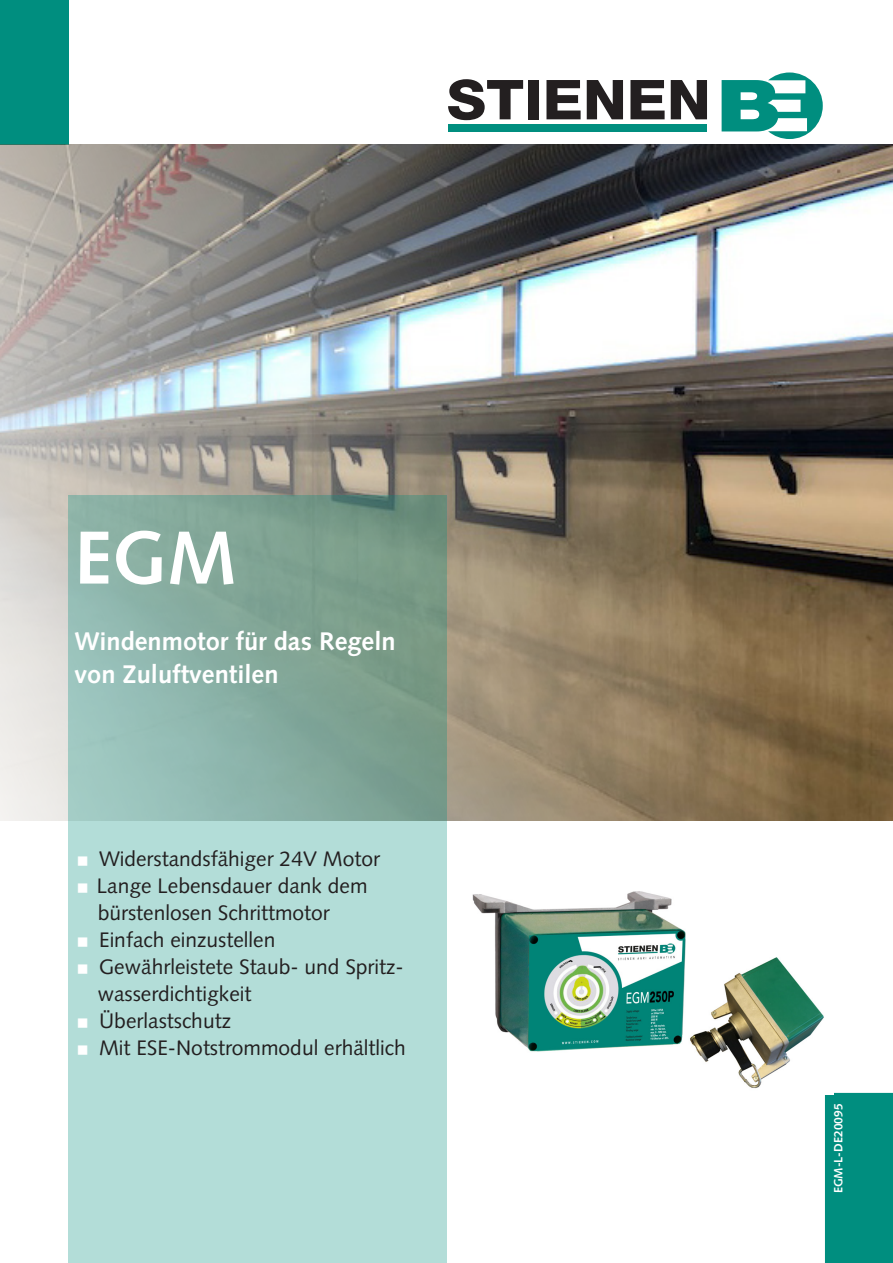
<style>
.page{position:relative;width:893px;height:1263px;background:#fff}
.page>*{position:absolute;margin:0;border:0;box-sizing:border-box;transform-origin:0 0}
.Heading_intro{font:700 75px "Syntax LT Std";color:#fff}
.Heading_intro-2{font:700 25.5px/33px "Syntax LT Std";color:#fff}
.Bullits_vk{font:21px "Syntax LT Std";color:#231f20}
.Heading_intro-3{font:700 12px "Syntax LT Std";color:#fff}
</style>
<div class="page">
<div style="left:0;top:0;width:68px;height:145px;background:#008e7f"></div>
<svg style="left:448px;top:79px;width:75px;height:41px"></svg>
<div style="left:528px;top:80px;width:11px;height:39px;background:#231f20"></div>
<svg style="left:546px;top:80px;width:35px;height:39px"></svg>
<svg style="left:587px;top:80px;width:36px;height:39px"></svg>
<svg style="left:630px;top:80px;width:35px;height:39px"></svg>
<svg style="left:671px;top:80px;width:36px;height:39px"></svg>
<svg style="left:722px;top:72px;width:101px;height:67px"></svg>
<div style="left:449px;top:124px;width:258px;height:7px;background:#008e7f"></div>
<div style="left:825px;top:1093px;width:68px;height:170px;background:#008e7f"></div>
<img style="left:0;top:145px;width:893px;height:676px">
<img style="left:472px;top:891px;width:361px;height:203px">
<svg style="left:68px;top:495px;width:378px;height:768px;background:#9fc7bf"></svg>
<svg style="left:78px;top:856px;width:9px;height:10px"></svg>
<svg style="left:78px;top:883px;width:9px;height:10px"></svg>
<svg style="left:78px;top:937px;width:9px;height:10px"></svg>
<svg style="left:78px;top:964px;width:9px;height:10px"></svg>
<svg style="left:78px;top:1018px;width:9px;height:10px"></svg>
<svg style="left:78px;top:1045px;width:9px;height:10px"></svg>
<p class="Heading_intro" style="left:74px;top:515px;width:164px">EGM</p>
<p class="Heading_intro-2" style="left:74px;top:624px;width:323px">Windenmotor für das Regeln von Zuluftventilen</p>
<p class="Bullits_vk" style="left:99px;top:846px;width:282px">Widerstandsfähiger 24V Motor</p>
<p class="Bullits_vk" style="left:97px;top:873px;width:272px">Lange Lebensdauer dank dem</p>
<p class="Bullits_vk" style="left:98px;top:900px;width:234px">bürstenlosen Schrittmotor</p>
<p class="Bullits_vk" style="left:99px;top:927px;width:178px">Einfach einzustellen</p>
<p class="Bullits_vk" style="left:99px;top:954px;width:306px">Gewährleistete Staub- und Spritz-</p>
<p class="Bullits_vk" style="left:98px;top:981px;width:155px">wasserdichtigkeit</p>
<p class="Bullits_vk" style="left:99px;top:1008px;width:133px">Überlastschutz</p>
<p class="Bullits_vk" style="left:99px;top:1035px;width:308px">Mit ESE-Notstrommodul erhältlich</p>
<p class="Heading_intro-3" style="left:831px;top:1193px;width:91px;rotate:-90deg">EGM-L-DE20095</p>
</div>
